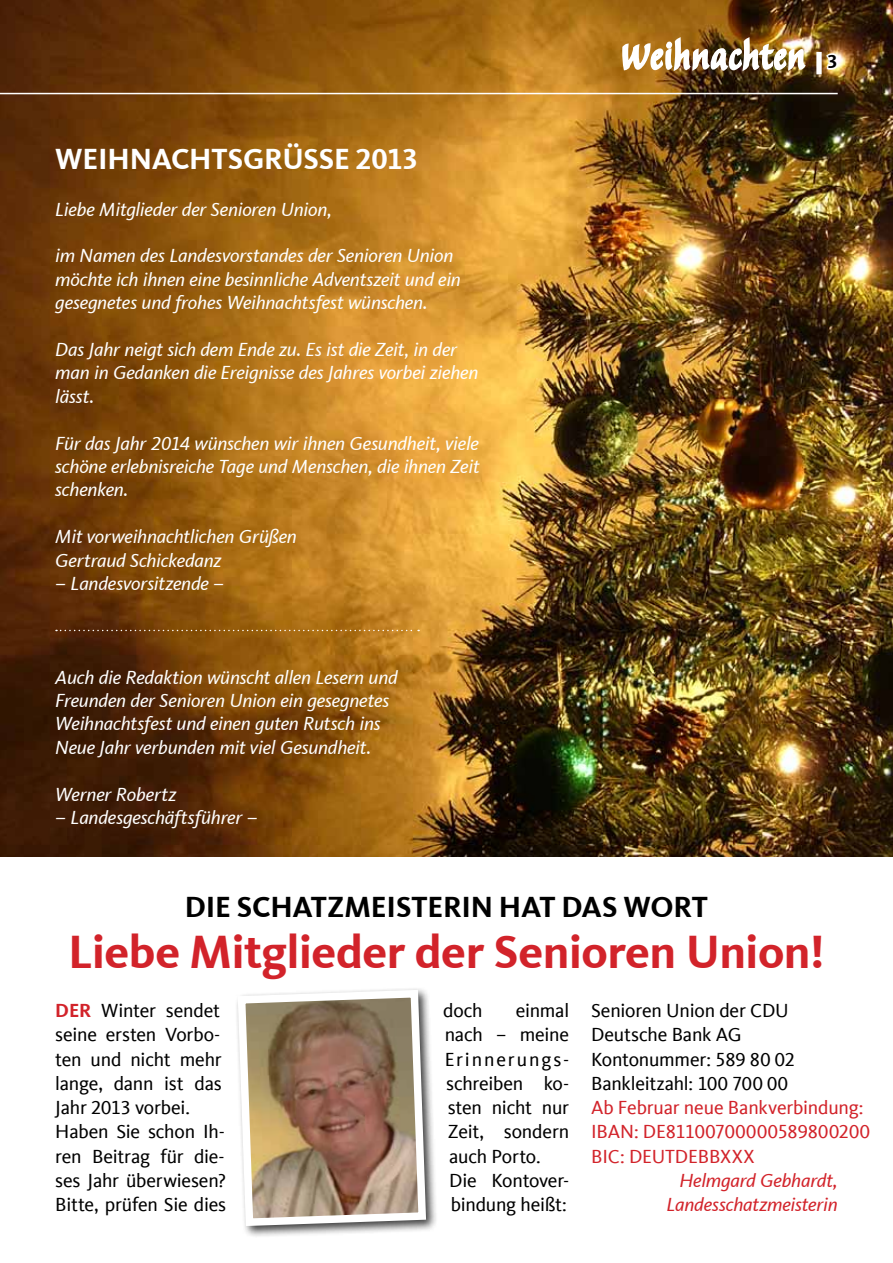
<style>
.page{position:relative;width:893px;height:1263px;background:#fff}
.page>*{position:absolute;margin:0;border:0;box-sizing:border-box;transform-origin:0 0}
.t1{font:700 48px "CDU Kievit Tab";letter-spacing:-.01em;color:#d2232a}
.t2{font:700 30px "CDU Kievit Tab";letter-spacing:-.005em;color:#000}
.t3{font:700 30px "CDU Kievit Tab";letter-spacing:-.01em;color:#fff}
.t4{font:italic 19.5px/23.4px "CDU Kievit Tab";letter-spacing:-.01em;color:#fff}
.t5{font:19.5px/24.3px "CDU Kievit Tab";letter-spacing:-.01em;color:#000}
.t6{font:19.5px/24.3px "CDU Kievit Tab";letter-spacing:-.01em;color:#d2232a}
.t7{font:italic 19.5px/24.3px "CDU Kievit Tab";letter-spacing:-.01em;color:#d2232a;text-align:right}
.t8{font:19.5px "CDU Kievit Tab";letter-spacing:.095em;color:#000}
.t9{font:700 19.5px "CDU Kievit Tab";color:#d2232a}
.t10{font:700 19.5px "CDU Kievit Tab";color:#fff}
.s1{color:#000}
</style>
<div class="page">
<img style="left:0;top:0;width:893px;height:857px">
<img style="left:621px;top:35px;width:187px;height:38px">
<div style="left:816px;top:52px;width:6px;height:22px;border:3px solid #fff"></div>
<svg style="left:824px;top:51px;width:16px;height:21px"></svg>
<hr style="left:0;top:93px;width:838px;height:1px;background:#fff">
<div style="left:234px;top:986px;width:204px;height:252px;background:#000;opacity:.75"></div>
<svg style="left:234px;top:986px;width:196px;height:244px"></svg>
<svg style="left:56px;top:630px;width:363px;height:1px"></svg>
<h2 class="t3" style="left:55px;top:141px;width:154px">weih nachtsgr</h2>
<h2 class="t3" style="left:282px;top:141px;width:137px">üSSe 2013</h2>
<p class="t4" style="left:55px;top:197px;width:278px">Liebe Mitglieder der Senioren Union,</p>
<p class="t4" style="left:55px;top:244px;width:407px">im Namen des Landesvorstandes der Senioren Union möchte ich ihnen eine besinnliche Adventszeit und ein gesegnetes und frohes Weihnachtsfest wünschen.</p>
<p class="t4" style="left:55px;top:338px;width:425px">Das Jahr neigt sich dem Ende zu. Es ist die Zeit, in der man in Gedanken die Ereignisse des Jahres vorbei ziehen lässt.</p>
<p class="t4" style="left:55px;top:431px;width:426px;text-align:justify">Für das Jahr 2014 wünschen wir ihnen Gesundheit, viele schöne erlebnisreiche Tage und Menschen, die ihnen Zeit schenken.</p>
<p class="t4" style="left:55px;top:525px;width:243px">Mit vorweihnachtlichen Grüßen<br>Gertraud Schickedanz</p>
<p class="t4" style="left:55px;top:572px;width:170px">– Landesvorsitzende –</p>
<p class="t4" style="left:55px;top:665px;width:344px">Auch die Redaktion wünscht allen Lesern und Freunden der Senioren Union ein gesegnetes Weihnachtsfest und einen guten Rutsch ins Neue Jahr verbunden mit viel Gesundheit.</p>
<p class="t4" style="left:55px;top:782px;width:123px">Werner Robertz</p>
<p class="t4" style="left:55px;top:806px;width:204px">– Landesgeschäftsführer –</p>
<p class="t10" style="left:816px;top:50px;width:23px">| <span class="s1">3</span></p>
<h2 class="t2" style="left:185px;top:889px;width:524px">DIE SCHATZMEISTERIN HAT DAS WORT</h2>
<h1 class="t1" style="left:68px;top:924px;width:758px">Liebe Mitglieder der Senioren Union!</h1>
<p class="t5" style="left:55px;top:999px;width:172px;text-indent:46px">Winter sendet seine ersten Vorbo&shy;ten und nicht mehr lange, dann ist das<br>Jahr 2013 vorbei.<br>Haben Sie schon Ih&shy;ren Beitrag für die&shy;ses Jahr überwiesen?<br>Bitte, prüfen Sie dies</p>
<p class="t5" style="left:443px;top:999px;width:41px">doch</p>
<p class="t5" style="left:516px;top:999px;width:55px">einmal</p>
<p class="t9" style="left:55px;top:999px;width:13px">der</p>
<p class="t5" style="left:445px;top:1023px;width:126px">nach – meine</p>
<p class="t8" style="left:445px;top:1048px;width:126px">Erinnerungs-</p>
<p class="t5" style="left:446px;top:1071px;width:125px">schreiben ko-</p>
<p class="t5" style="left:448px;top:1096px;width:123px">sten nicht nur</p>
<p class="t5" style="left:448px;top:1120px;width:123px">Zeit, sondern</p>
<p class="t5" style="left:449px;top:1144px;width:93px">auch Porto.</p>
<p class="t5" style="left:449px;top:1168px;width:122px">Die Kontover-</p>
<p class="t5" style="left:451px;top:1193px;width:118px">bindung heißt:</p>
<p class="t5" style="left:591px;top:999px;width:205px">Senioren Union der CDU<br>Deutsche Bank AG<br>Kontonummer: 589 80 02<br>Bankleitzahl: 100 700 00</p>
<p class="t6" style="left:591px;top:1096px;width:280px">Ab Februar neue Bankverbindung:<br>IBAN: DE81100700000589800200<br>BIC: DEUTDEBBXXX</p>
<p class="t7" style="left:666px;top:1168px;width:173px">Helmgard Gebhardt,<br>Landesschatzmeisterin</p>
</div>
